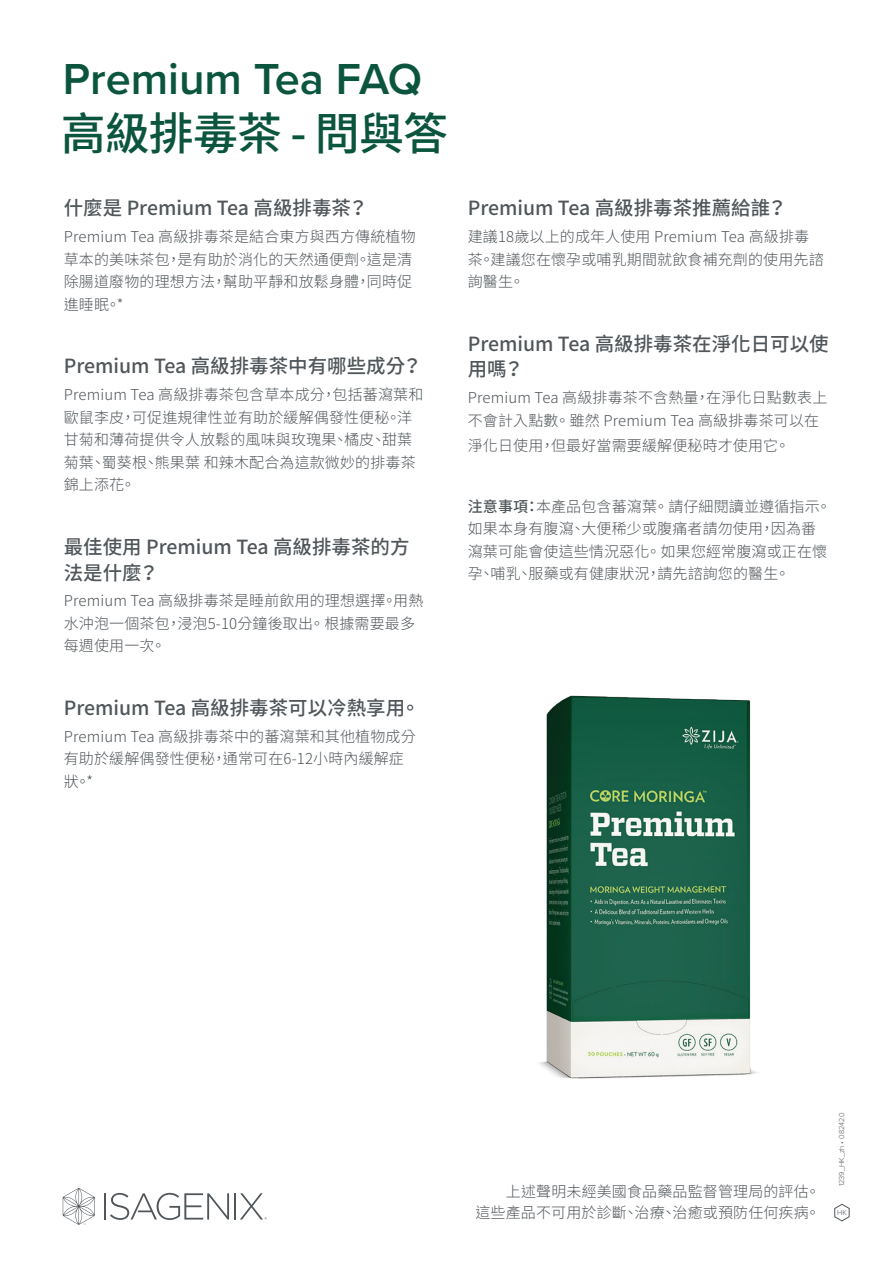
<style>
.page{position:relative;width:893px;height:1263px;background:#fff}
.page>*{position:absolute;margin:0;border:0;box-sizing:border-box;transform-origin:0 0}
.t1{font:600 45px "Proxima Nova";color:#0b553e}
.t2{font:500 45px "Noto Sans CJ Ktc";letter-spacing:-.02em;color:#0b553e}
.t3{font:500 19.5px/25.5px "Noto Sans CJ Ktc";color:#50565a}
.t4{font:300 15px/22.5px "Noto Sans CJ Ktc";letter-spacing:.01em;color:#50565a}
.t5{font:300 7.5px "Proxima Nova";color:#50565a}
.s1{font-weight:500}
</style>
<div class="page">
<svg style="left:834px;top:1204px;width:16px;height:17px"></svg>
<hr style="left:104px;top:1193px;width:2px;height:26px;background:#50565a">
<hr style="left:234px;top:1193px;width:2px;height:26px;background:#50565a">
<svg style="left:240px;top:1193px;width:27px;height:26px"></svg>
<svg style="left:110px;top:1193px;width:119px;height:27px"></svg>
<svg style="left:63px;top:1188px;width:32px;height:37px"></svg>
<img style="left:539px;top:695px;width:218px;height:384px">
<h1 class="t1" style="left:63px;top:45px;width:361px">Premium Tea FAQ</h1>
<h1 class="t2" style="left:61px;top:108px;width:389px">高級排毒茶 - 問與答</h1>
<h2 class="t3" style="left:64px;top:196px;width:306px">什麼是 Premium Tea 高級排毒茶？</h2>
<p class="t4" style="left:64px;top:226px;width:353px">Premium Tea 高級排毒茶是結合東方與西方傳統植物草本的美味茶包，是有助於消化的天然通便劑。這是清除腸道廢物的理想方法，幫助平靜和放鬆身體，同時促進睡眠。*</p>
<h2 class="t3" style="left:64px;top:354px;width:360px">Premium Tea 高級排毒茶中有哪些成分？</h2>
<p class="t4" style="left:64px;top:384px;width:361px">Premium Tea 高級排毒茶包含草本成分，包括蕃瀉葉和歐鼠李皮，可促進規律性並有助於緩解偶發性便秘。洋甘菊和薄荷提供令人放鬆的風味與玫瑰果、橘皮、甜葉菊葉、蜀葵根、熊果葉 和辣木配合為這款微妙的排毒茶錦上添花。</p>
<h2 class="t3" style="left:64px;top:534px;width:347px">最佳使用 Premium Tea 高級排毒茶的方法是什麼？</h2>
<p class="t4" style="left:64px;top:590px;width:361px">Premium Tea 高級排毒茶是睡前飲用的理想選擇。用熱水沖泡一個茶包，浸泡5-10分鐘後取出。 根據需要最多每週使用一次。</p>
<h2 class="t3" style="left:64px;top:695px;width:358px">Premium Tea 高級排毒茶可以冷熱享用。</h2>
<p class="t4" style="left:64px;top:725px;width:353px">Premium Tea 高級排毒茶中的蕃瀉葉和其他植物成分有助於緩解偶發性便秘，通常可在6-12小時內緩解症狀。*</p>
<h2 class="t3" style="left:468px;top:196px;width:321px">Premium Tea 高級排毒茶推薦給誰？</h2>
<p class="t4" style="left:468px;top:226px;width:357px">建議18歲以上的成年人使用 Premium Tea 高級排毒茶。建議您在懷孕或哺乳期間就飲食補充劑的使用先諮詢醫生。</p>
<h2 class="t3" style="left:468px;top:331px;width:362px">Premium Tea 高級排毒茶在淨化日可以使用嗎？</h2>
<p class="t4" style="left:468px;top:387px;width:361px">Premium Tea 高級排毒茶不含熱量，在淨化日點數表上不會計入點數。 雖然 Premium Tea 高級排毒茶可以在</p>
<p class="t4" style="left:468px;top:435px;width:323px">淨化日使用，但最好當需要緩解便秘時才使用它。</p>
<p class="t4" style="left:468px;top:495px;width:365px"><span class="s1">注意事項：</span>本產品包含蕃瀉葉。 請仔細閱讀並遵循指示。如果本身有腹瀉、大便稀少或腹痛者請勿使用，因為番瀉葉可能會使這些情況惡化。 如果您經常腹瀉或正在懷孕、哺乳、服藥或有健康狀況，請先諮詢您的醫生。</p>
<p class="t4" style="left:475px;top:1181px;width:346px;line-height:21px;text-align:right">上述聲明未經美國食品藥品監督管理局的評估。<br>這些產品不可用於診斷、治療、治癒或預防任何疾病。</p>
<p class="t5" style="left:836px;top:1186px;width:75px;rotate:-90deg">1239_HK_zh • 082420</p>
<p class="t5" style="left:837px;top:1207px;width:11px">HK</p>
</div>
